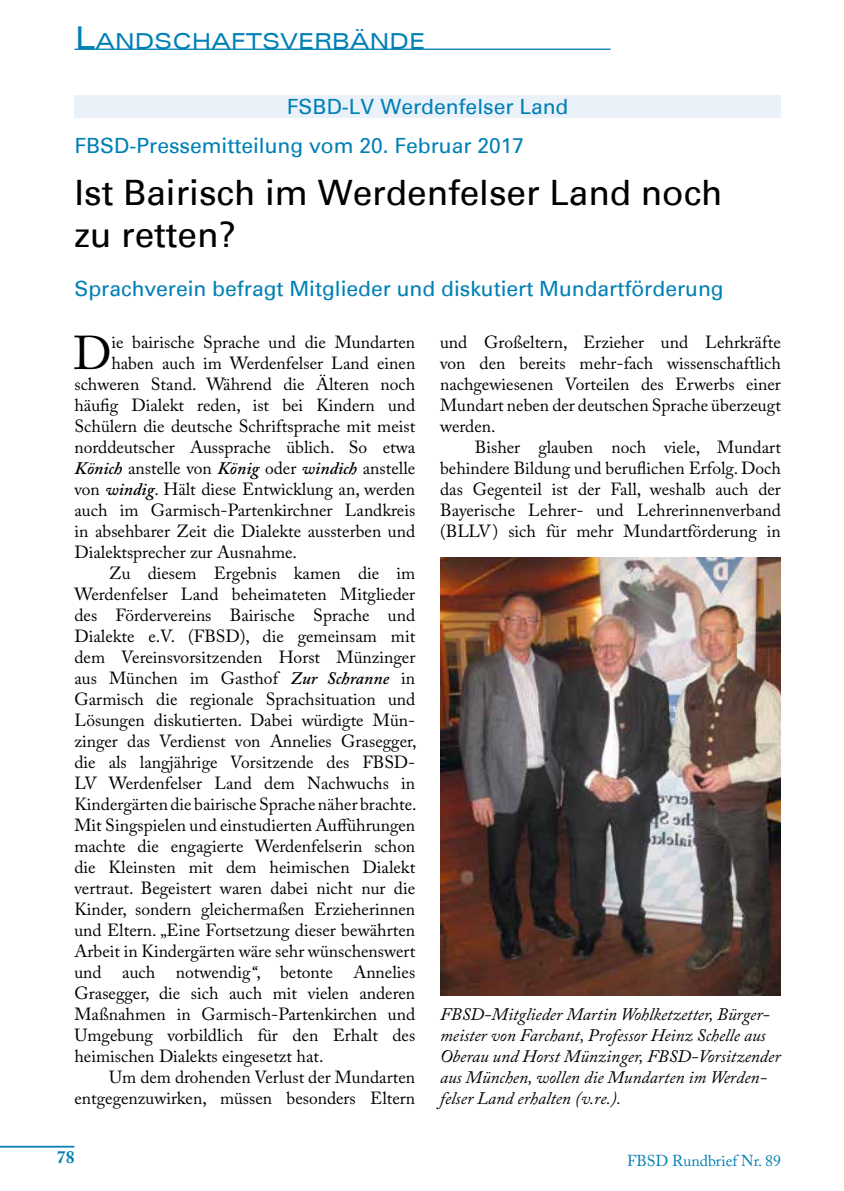
<style>
.page{position:relative;width:844px;height:1191px;background:#fff}
.page>*{position:absolute;margin:0;border:0;box-sizing:border-box;transform-origin:0 0}
.t1{font:47.07px "Adobe Caslon Pro";color:#000}
.t2{font:35px/42px "Univers";color:#000}
.t3{font:expanded 22.05px "Univers";color:#0080b5}
.t4{font:21px "Univers";color:#0080b5}
.t5{font:17.5px/21px "Adobe Caslon Pro";color:#000;text-align:justify}
.t6{font:italic 17.5px/21px "Adobe Caslon Pro";color:#000}
.t7{font:700 17.5px "Adobe Caslon Pro";color:#0080b5}
.t8{font:15.75px "Adobe Caslon Pro";color:#0080b5}
.s1{font-size:31.5px}
.s2{font-weight:600;font-style:italic}
</style>
<div class="page">
<hr style="left:0;top:1145px;width:74px;height:2px;background:#0080b5">
<img style="left:440px;top:557px;width:340px;height:439px">
<div style="left:74px;top:95px;width:706px;height:23px;background:#eaf1f9"></div>
<hr style="left:74px;top:49px;width:536px;height:1px;background:#0080b5">
<p class="t3" style="left:74px;top:28px;width:352px"><span class="s1">L</span>ANDSCHAFTSVERBÄNDE</p>
<p class="t4" style="left:287px;top:94px;width:283px">FSBD-LV Werdenfelser Land</p>
<p class="t4" style="left:74px;top:133px;width:451px">FBSD-Pressemitteilung vom 20. Februar 2017</p>
<h2 class="t2" style="left:74px;top:171px;width:649px">Ist Bairisch im Werdenfelser Land noch zu retten?</h2>
<p class="t4" style="left:74px;top:276px;width:650px">Sprachverein befragt Mitglieder und diskutiert Mundartförderung</p>
<h1 class="t1" style="left:73px;top:325px;width:40px">D</h1>
<p class="t5" style="left:111px;top:331px;width:305px">ie bairische Sprache und die Mundarten</p>
<p class="t5" style="left:440px;top:331px;width:342px">und Großeltern, Erzieher und Lehrkräfte von den bereits mehr-fach wissenschaftlich nachgewiesenen Vorteilen des Erwerbs einer Mundart neben der deutschen Sprache überzeugt werden.</p>
<p class="t5" style="left:440px;top:436px;width:342px;text-indent:35px">Bisher glauben noch viele, Mundart behindere Bildung und beruflichen Erfolg. Doch das Gegenteil ist der Fall, weshalb auch der Bayerische Lehrer- und Lehrerinnenverband (BLLV) sich für mehr Mundartförderung in</p>
<p class="t5" style="left:111px;top:352px;width:305px">haben auch im Werdenfelser Land einen</p>
<p class="t5" style="left:74px;top:373px;width:342px">schweren Stand. Während die Älteren noch</p>
<p class="t5" style="left:74px;top:394px;width:342px">häufig Dialekt reden, ist bei Kindern und</p>
<p class="t5" style="left:74px;top:415px;width:342px">Schülern die deutsche Schriftsprache mit meist</p>
<p class="t5" style="left:74px;top:436px;width:342px">norddeutscher Aussprache üblich. So etwa</p>
<p class="t5" style="left:74px;top:457px;width:342px"><span class="s2">Könich</span> anstelle von <span class="s2">König</span> oder <span class="s2">windich</span> anstelle</p>
<p class="t5" style="left:74px;top:478px;width:342px">von <span class="s2">windig</span>. Hält diese Entwicklung an, werden</p>
<p class="t5" style="left:74px;top:499px;width:342px">auch im Garmisch-Partenkirchner Landkreis</p>
<p class="t5" style="left:74px;top:520px;width:342px">in absehbarer Zeit die Dialekte aussterben und</p>
<p class="t5" style="left:74px;top:541px;width:224px">Dialektsprecher zur Ausnahme.</p>
<p class="t5" style="left:109px;top:562px;width:307px">Zu diesem Ergebnis kamen die im</p>
<p class="t5" style="left:74px;top:583px;width:342px">Werdenfelser Land beheimateten Mitglieder</p>
<p class="t5" style="left:74px;top:604px;width:342px">des Fördervereins Bairische Sprache und</p>
<p class="t5" style="left:74px;top:625px;width:342px">Dialekte e.V. (FBSD), die gemeinsam mit</p>
<p class="t5" style="left:74px;top:646px;width:342px">dem Vereinsvorsitzenden Horst Münzinger</p>
<p class="t5" style="left:74px;top:667px;width:342px">aus München im Gasthof <span class="s2">Zur Schranne</span> in</p>
<p class="t5" style="left:74px;top:688px;width:342px">Garmisch die regionale Sprachsituation und</p>
<p class="t5" style="left:74px;top:709px;width:342px">Lösungen diskutierten. Dabei würdigte Mün-</p>
<p class="t5" style="left:74px;top:730px;width:343px">zinger das Verdienst von Annelies Grasegger,</p>
<p class="t5" style="left:74px;top:751px;width:342px">die als langjährige Vorsitzende des FBSD-</p>
<p class="t5" style="left:74px;top:772px;width:342px">LV Werdenfelser Land dem Nachwuchs in</p>
<p class="t5" style="left:74px;top:793px;width:343px">Kindergärten die bairische Sprache näher brachte.</p>
<p class="t5" style="left:74px;top:814px;width:342px">Mit Singspielen und einstudierten Aufführungen</p>
<p class="t5" style="left:74px;top:835px;width:342px">machte die engagierte Werdenfelserin schon</p>
<p class="t5" style="left:74px;top:856px;width:342px">die Kleinsten mit dem heimischen Dialekt</p>
<p class="t5" style="left:74px;top:877px;width:342px">vertraut. Begeistert waren dabei nicht nur die</p>
<p class="t5" style="left:74px;top:898px;width:342px">Kinder, sondern gleichermaßen Erzieherinnen</p>
<p class="t5" style="left:74px;top:919px;width:342px">und Eltern. „Eine Fortsetzung dieser bewährten</p>
<p class="t5" style="left:74px;top:940px;width:342px">Arbeit in Kindergärten wäre sehr wünschenswert</p>
<p class="t5" style="left:74px;top:961px;width:342px">und auch notwendig<span class="s2">“</span>, betonte Annelies</p>
<p class="t5" style="left:74px;top:982px;width:342px">Grasegger, die sich auch mit vielen anderen</p>
<p class="t5" style="left:74px;top:1003px;width:342px">Maßnahmen in Garmisch-Partenkirchen und</p>
<p class="t5" style="left:74px;top:1024px;width:342px">Umgebung vorbildlich für den Erhalt des</p>
<p class="t5" style="left:74px;top:1045px;width:250px">heimischen Dialekts eingesetzt hat.</p>
<p class="t5" style="left:109px;top:1066px;width:307px">Um dem drohenden Verlust der Mundarten</p>
<p class="t5" style="left:74px;top:1087px;width:342px">entgegenzuwirken, müssen besonders Eltern</p>
<p class="t6" style="left:440px;top:1003px;width:342px">FBSD-Mitglieder Martin Wohlketzetter, Bürger&shy;meister von Farchant, Professor Heinz Schelle aus Oberau und Horst Münzinger, FBSD-Vorsitzender aus München, wollen die Mundarten im Werden&shy;felser Land erhalten (v.re.).</p>
<p class="t7" style="left:57px;top:1146px;width:19px">78</p>
<p class="t8" style="left:627px;top:1151px;width:155px">FBSD Rundbrief Nr. 89</p>
</div>
